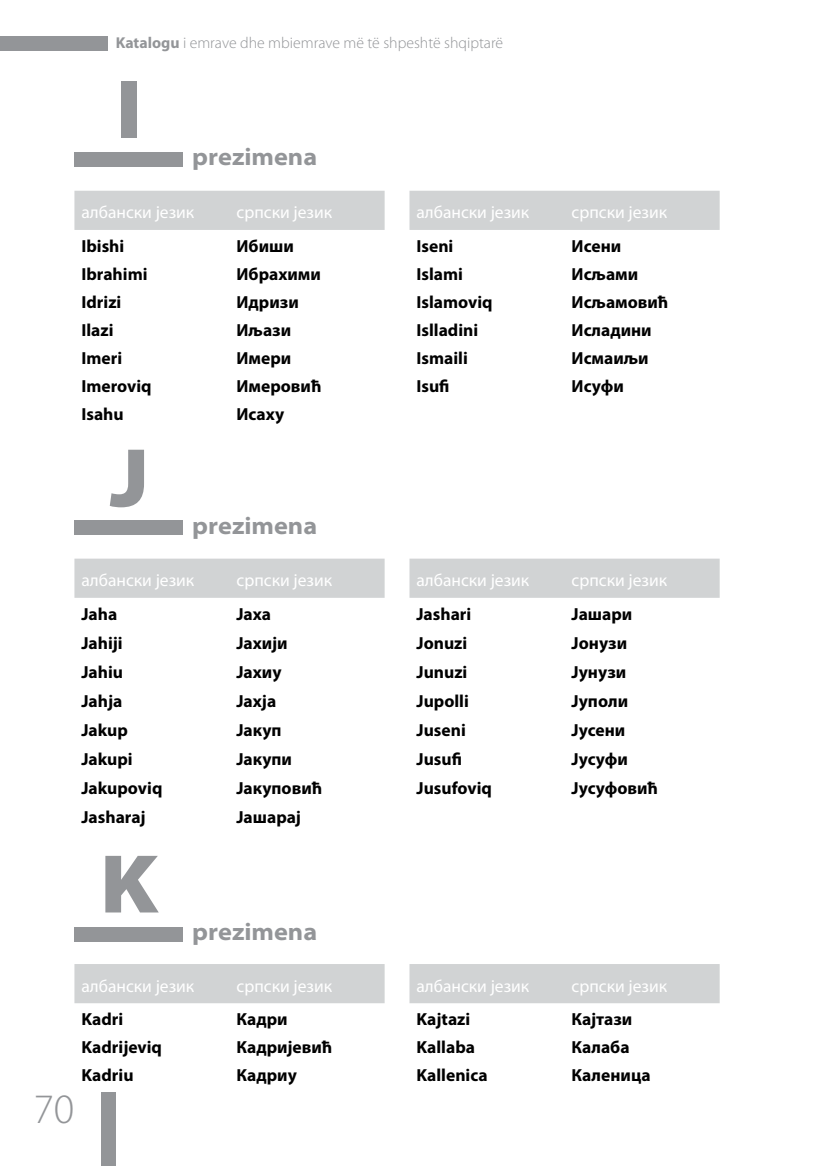
<style>
.page{position:relative;width:819px;height:1166px;background:#fff}
.page>*{position:absolute;margin:0;border:0;box-sizing:border-box;transform-origin:0 0}
.t1{font:900 semi-expanded 84px "Myriad Pro";color:#939598}
.t2{font:300 42px "Myriad Pro";color:#939598}
.t3{font:700 semi-expanded 24.5px "Myriad Pro";color:#939598}
.t4{font:700 17.5px "Myriad Pro";color:#000}
.t5{font:17.5px "Myriad Pro";color:#fff}
.t6{font:300 15.75px "Myriad Pro";color:#939598}
.s1{font-weight:700}
</style>
<div class="page">
<div style="left:0;top:36px;width:107px;height:14px;background:#939598"></div>
<div style="left:102px;top:1092px;width:14px;height:74px;background:#939598"></div>
<div style="left:74px;top:191px;width:310px;height:39px;background:#d1d3d4"></div>
<div style="left:409px;top:191px;width:310px;height:39px;background:#d1d3d4"></div>
<div style="left:74px;top:559px;width:310px;height:39px;background:#d1d3d4"></div>
<div style="left:409px;top:559px;width:310px;height:39px;background:#d1d3d4"></div>
<div style="left:74px;top:964px;width:310px;height:39px;background:#d1d3d4"></div>
<div style="left:409px;top:964px;width:310px;height:39px;background:#d1d3d4"></div>
<div style="left:74px;top:152px;width:108px;height:14px;background:#939598"></div>
<div style="left:74px;top:521px;width:108px;height:14px;background:#939598"></div>
<div style="left:74px;top:927px;width:108px;height:14px;background:#939598"></div>
<p class="t6" style="left:116px;top:34px;width:389px"><span class="s1">Katalogu</span> i emrave dhe mbiemrave më të shpeshtë shqiptarë</p>
<p class="t1" style="left:116px;top:61px;width:28px">I</p>
<p class="t3" style="left:192px;top:143px;width:126px">prezimena</p>
<p class="t5" style="left:81px;top:203px;width:114px">албански језик</p>
<p class="t5" style="left:236px;top:203px;width:97px">српски језик</p>
<p class="t4" style="left:81px;top:236px;width:44px">Ibishi</p>
<p class="t4" style="left:236px;top:236px;width:59px">Ибиши</p>
<p class="t4" style="left:81px;top:264px;width:68px">Ibrahimi</p>
<p class="t4" style="left:236px;top:264px;width:86px">Ибрахими</p>
<p class="t4" style="left:81px;top:292px;width:41px">Idrizi</p>
<p class="t4" style="left:236px;top:292px;width:64px">Идризи</p>
<p class="t4" style="left:81px;top:320px;width:34px">Ilazi</p>
<p class="t4" style="left:236px;top:320px;width:56px">Иљази</p>
<p class="t4" style="left:81px;top:348px;width:42px">Imeri</p>
<p class="t4" style="left:236px;top:348px;width:56px">Имери</p>
<p class="t4" style="left:81px;top:376px;width:72px">Imeroviq</p>
<p class="t4" style="left:236px;top:376px;width:86px">Имеровић</p>
<p class="t4" style="left:81px;top:404px;width:44px">Isahu</p>
<p class="t4" style="left:236px;top:404px;width:49px">Исаху</p>
<p class="t1" style="left:110px;top:430px;width:41px">J</p>
<p class="t3" style="left:192px;top:511px;width:126px">prezimena</p>
<p class="t5" style="left:81px;top:571px;width:114px">албански језик</p>
<p class="t5" style="left:236px;top:571px;width:97px">српски језик</p>
<p class="t4" style="left:81px;top:605px;width:37px">Jaha</p>
<p class="t4" style="left:236px;top:605px;width:36px">Јаха</p>
<p class="t4" style="left:81px;top:634px;width:43px">Jahiji</p>
<p class="t4" style="left:236px;top:634px;width:53px">Јахији</p>
<p class="t4" style="left:81px;top:663px;width:43px">Jahiu</p>
<p class="t4" style="left:236px;top:663px;width:47px">Јахиу</p>
<p class="t4" style="left:81px;top:692px;width:42px">Jahja</p>
<p class="t4" style="left:236px;top:692px;width:41px">Јахја</p>
<p class="t4" style="left:81px;top:721px;width:48px">Jakup</p>
<p class="t4" style="left:236px;top:721px;width:47px">Јакуп</p>
<p class="t4" style="left:81px;top:750px;width:53px">Jakupi</p>
<p class="t4" style="left:236px;top:750px;width:57px">Јакупи</p>
<p class="t4" style="left:81px;top:779px;width:82px">Jakupoviq</p>
<p class="t4" style="left:236px;top:779px;width:87px">Јакуповић</p>
<p class="t4" style="left:81px;top:808px;width:66px">Jasharaj</p>
<p class="t4" style="left:236px;top:808px;width:66px">Јашарај</p>
<p class="t1" style="left:100px;top:836px;width:60px">K</p>
<p class="t3" style="left:192px;top:918px;width:126px">prezimena</p>
<h2 class="t2" style="left:33px;top:1086px;width:42px">70</h2>
<p class="t5" style="left:81px;top:976px;width:114px">албански језик</p>
<p class="t5" style="left:236px;top:976px;width:97px">српски језик</p>
<p class="t4" style="left:81px;top:1009px;width:43px">Kadri</p>
<p class="t4" style="left:236px;top:1009px;width:53px">Кадри</p>
<p class="t4" style="left:81px;top:1037px;width:82px">Kadrijeviq</p>
<p class="t4" style="left:236px;top:1037px;width:97px">Кадријевић</p>
<p class="t4" style="left:81px;top:1065px;width:54px">Kadriu</p>
<p class="t4" style="left:236px;top:1065px;width:62px">Кадриу</p>
<p class="t5" style="left:416px;top:203px;width:114px">албански језик</p>
<p class="t5" style="left:571px;top:203px;width:97px">српски језик</p>
<p class="t4" style="left:416px;top:236px;width:38px">Iseni</p>
<p class="t4" style="left:571px;top:236px;width:51px">Исени</p>
<p class="t4" style="left:416px;top:264px;width:48px">Islami</p>
<p class="t4" style="left:571px;top:264px;width:68px">Исљами</p>
<p class="t4" style="left:416px;top:292px;width:78px">Islamoviq</p>
<p class="t4" style="left:571px;top:292px;width:98px">Исљамовић</p>
<p class="t4" style="left:416px;top:320px;width:63px">Islladini</p>
<p class="t4" style="left:571px;top:320px;width:82px">Исладини</p>
<p class="t4" style="left:416px;top:348px;width:53px">Ismaili</p>
<p class="t4" style="left:571px;top:348px;width:79px">Исмаиљи</p>
<p class="t4" style="left:416px;top:376px;width:35px">Isufi</p>
<p class="t4" style="left:571px;top:376px;width:54px">Исуфи</p>
<p class="t5" style="left:416px;top:571px;width:114px">албански језик</p>
<p class="t5" style="left:571px;top:571px;width:97px">српски језик</p>
<p class="t4" style="left:416px;top:605px;width:56px">Jashari</p>
<p class="t4" style="left:571px;top:605px;width:62px">Јашари</p>
<p class="t4" style="left:416px;top:634px;width:52px">Jonuzi</p>
<p class="t4" style="left:571px;top:634px;width:57px">Јонузи</p>
<p class="t4" style="left:416px;top:663px;width:52px">Junuzi</p>
<p class="t4" style="left:571px;top:663px;width:56px">Јунузи</p>
<p class="t4" style="left:416px;top:692px;width:54px">Jupolli</p>
<p class="t4" style="left:571px;top:692px;width:58px">Јуполи</p>
<p class="t4" style="left:416px;top:721px;width:51px">Juseni</p>
<p class="t4" style="left:571px;top:721px;width:55px">Јусени</p>
<p class="t4" style="left:416px;top:750px;width:47px">Jusufi</p>
<p class="t4" style="left:571px;top:750px;width:58px">Јусуфи</p>
<p class="t4" style="left:416px;top:779px;width:77px">Jusufoviq</p>
<p class="t4" style="left:571px;top:779px;width:88px">Јусуфовић</p>
<p class="t5" style="left:416px;top:976px;width:114px">албански језик</p>
<p class="t5" style="left:571px;top:976px;width:97px">српски језик</p>
<p class="t4" style="left:416px;top:1009px;width:55px">Kajtazi</p>
<p class="t4" style="left:571px;top:1009px;width:62px">Кајтази</p>
<p class="t4" style="left:416px;top:1037px;width:60px">Kallaba</p>
<p class="t4" style="left:571px;top:1037px;width:60px">Калаба</p>
<p class="t4" style="left:416px;top:1065px;width:73px">Kallenica</p>
<p class="t4" style="left:571px;top:1065px;width:80px">Каленица</p>
</div>
